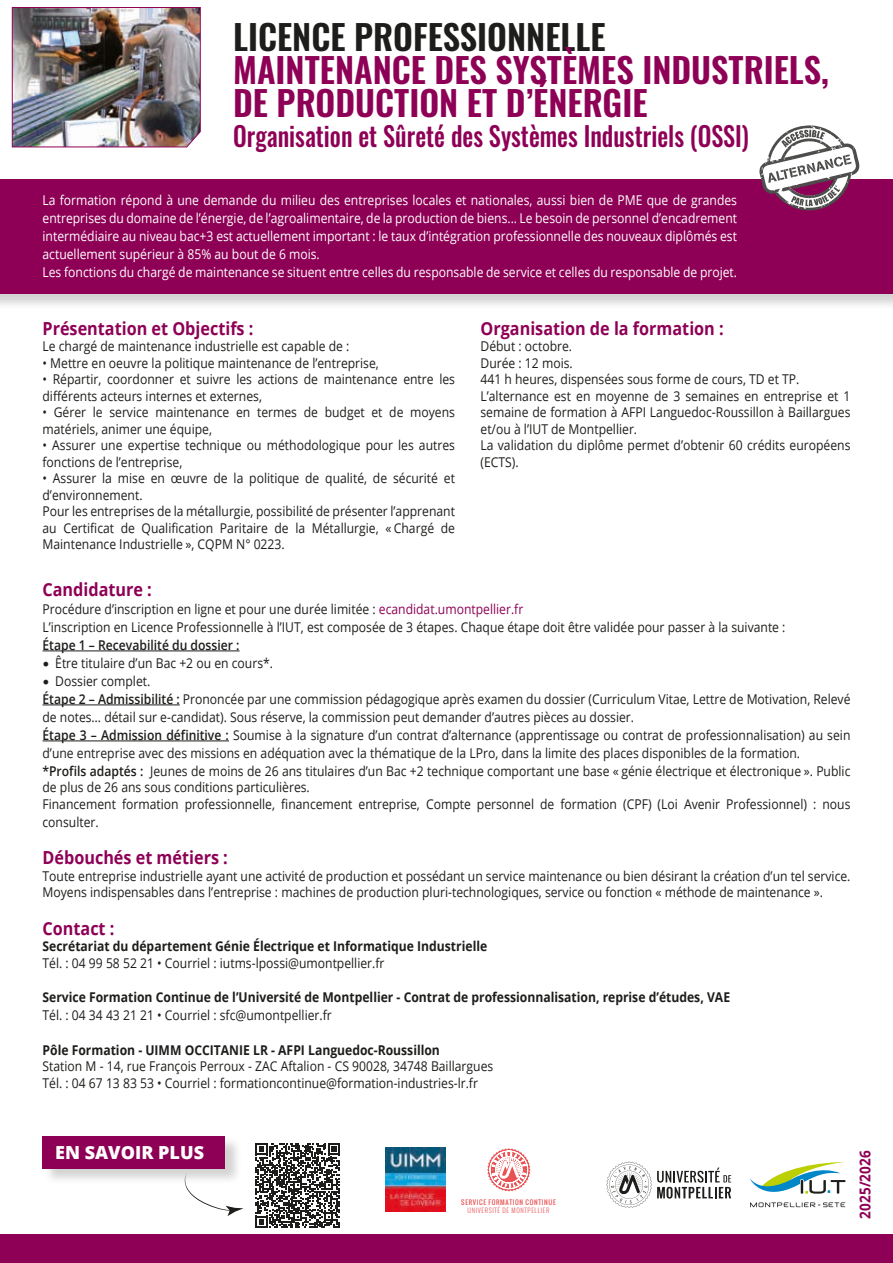
<style>
.page{position:relative;width:893px;height:1263px;background:#fff}
.page>*{position:absolute;margin:0;border:0;box-sizing:border-box;transform-origin:0 0}
.t1{font:600 34.5px/33px "Oswald";color:#8e0056}
.t2{font:600 34.5px "Oswald";color:#1d1d1b}
.t3{font:500 27px "Oswald";color:#8e0056;scale:.9 1}
.t4{font:700 18px "Open Sans";color:#8e0056;scale:.9 1}
.t5{font:800 18px "Open Sans";color:#fff}
.t6{font:700 15px "Open Sans";letter-spacing:.02em;color:#8e0056;scale:.9 1}
.t7{font:13.5px/16.5px "Open Sans";color:#1d1d1b;scale:.9 1}
.t8{font:13.5px/18px "Open Sans";color:#fff;scale:.9 1}
.t9{font:700 13.5px "Open Sans";color:#1d1d1b;scale:.9 1}
.t10{font:600 13.5px "Open Sans";color:#1d1d1b;scale:.9 1}
.t11{font:6.45px "Oswald";letter-spacing:.1em;color:#ea5153}
.t12{font:300 6.45px "Oswald";letter-spacing:.1em;color:#ea5153}
.s1{color:#8e0056}
.s2{font-family:"Minion Pro";font-size:18px}
.s3{font-weight:600}
</style>
<div class="page">
<img style="left:12px;top:7px;width:189px;height:141px">
<img style="left:386px;top:1148px;width:60px;height:64px">
<svg style="left:255px;top:1143px;width:85px;height:85px"></svg>
<div style="left:43px;top:1136px;width:199px;height:49px;background:#1d1d1b;opacity:.2"></div>
<div style="left:43px;top:1136px;width:182px;height:32px;background:#8e0056"></div>
<div style="left:0;top:179px;width:893px;height:131px;background:#1d1d1b;opacity:.2"></div>
<div style="left:0;top:179px;width:893px;height:114px;background:#8e0056"></div>
<hr style="left:43px;top:650px;width:197px;height:1px;background:#1d1d1b">
<hr style="left:43px;top:704px;width:137px;height:1px;background:#1d1d1b">
<hr style="left:43px;top:740px;width:186px;height:1px;background:#1d1d1b">
<div style="left:0;top:1234px;width:893px;height:29px;background:#8e0056"></div>
<svg style="left:487px;top:1148px;width:43px;height:43px"></svg>
<svg style="left:759px;top:125px;width:100px;height:85px"></svg>
<svg style="left:178px;top:1172px;width:66px;height:44px"></svg>
<svg style="left:606px;top:1161px;width:125px;height:47px"></svg>
<svg style="left:750px;top:1162px;width:96px;height:45px"></svg>
<h1 class="t2" style="left:233px;top:19px;width:374px">LICENCE PROFESSIONNELLE</h1>
<h1 class="t1" style="left:233px;top:56px;width:597px">MAINTENANCE DES SYSTÈMES INDUSTRIELS,<br>DE PRODUCTION ET D’ÉNERGIE</h1>
<h2 class="t3" style="left:233px;top:122px;width:575px">Organisation et Sûreté des Systèmes Industriels (OSSI)</h2>
<p class="t8" style="left:43px;top:191px;width:773px">La formation répond à une demande du milieu des entreprises locales et nationales, aussi bien de PME que de grandes entreprises du domaine de l’énergie, de l’agroalimentaire, de la production de biens... Le besoin de personnel d’encadrement intermédiaire au niveau bac+3 est actuellement important : le taux d’intégration professionnelle des nouveaux diplômés est actuellement supérieur à 85% au bout de 6 mois.<br>Les fonctions du chargé de maintenance se situent entre celles du responsable de service et celles du responsable de projet.</p>
<h3 class="t4" style="left:43px;top:315px;width:236px">Présentation et Objectifs :</h3>
<p class="t7" style="left:43px;top:338px;width:342px">Le chargé de maintenance industrielle est capable de :</p>
<p class="t7" style="left:43px;top:354px;width:375px">• Mettre en oeuvre la politique maintenance de l’entreprise,</p>
<p class="t7" style="left:43px;top:371px;width:460px">• Répartir, coordonner et suivre les actions de maintenance entre les différents acteurs internes et externes,</p>
<p class="t7" style="left:43px;top:404px;width:460px">• Gérer le service maintenance en termes de budget et de moyens matériels, animer une équipe,</p>
<p class="t7" style="left:43px;top:437px;width:460px">• Assurer une expertise technique ou méthodologique pour les autres fonctions de l’entreprise,</p>
<p class="t7" style="left:43px;top:470px;width:460px">• Assurer la mise en œuvre de la politique de qualité, de sécurité et d’environnement.<br>Pour les entreprises de la métallurgie, possibilité de présenter l’apprenant au Certificat de Qualification Paritaire de la Métallurgie, « Chargé de Maintenance Industrielle », CQPM N° 0223.</p>
<h3 class="t4" style="left:480px;top:315px;width:272px">Organisation de la formation :</h3>
<p class="t7" style="left:480px;top:338px;width:413px">Début : octobre.<br>Durée : 12 mois.<br>441 h heures, dispensées sous forme de cours, TD et TP.<br>L’alternance est en moyenne de 3 semaines en entreprise et 1 semaine de formation à AFPI Languedoc-Roussillon à Baillargues et/ou à l’IUT de Montpellier.<br>La validation du diplôme permet d’obtenir 60 crédits européens (ECTS).</p>
<h3 class="t4" style="left:43px;top:577px;width:123px">Candidature :</h3>
<p class="t7" style="left:43px;top:600px;width:827px;line-height:18px">Procédure d’inscription en ligne et pour une durée limitée : <span class="s1">ecandidat.umontpellier.fr<br></span>L’inscription en Licence Professionnelle à l’IUT, est composée de 3 étapes. Chaque étape doit être validée pour passer à la suivante :</p>
<p class="t10" style="left:43px;top:636px;width:220px">Étape 1 – Recevabilité du dossier :</p>
<p class="t7" style="left:43px;top:654px;width:258px"><span class="s2">•</span> Être titulaire d’un Bac +2 ou en cours*.</p>
<p class="t7" style="left:43px;top:672px;width:899px;line-height:18px"><span class="s2">•</span> Dossier complet.<br><span class="s3">Étape 2 – Admissibilité :</span> Prononcée par une commission pédagogique après examen du dossier (Curriculum Vitae, Lettre de Motivation, Relevé de notes… détail sur e-candidat). Sous réserve, la commission peut demander d’autres pièces au dossier.<br><span class="s3">Étape 3 – Admission définitive :</span> Soumise à la signature d’un contrat d’alternance (apprentissage ou contrat de professionnalisation) au sein d’une entreprise avec des missions en adéquation avec la thématique de la LPro, dans la limite des places disponibles de la formation.<br><span class="s3">*Profils adaptés :</span> Jeunes de moins de 26 ans titulaires d’un Bac +2 technique comportant une base « génie électrique et électronique ». Public</p>
<p class="t7" style="left:43px;top:779px;width:899px">de plus de 26 ans sous conditions particulières.<br>Financement formation professionnelle, financement entreprise, Compte personnel de formation (CPF) (Loi Avenir Professionnel) : nous</p>
<p class="t7" style="left:43px;top:813px;width:64px">consulter.</p>
<h3 class="t4" style="left:43px;top:845px;width:207px">Débouchés et métiers :</h3>
<p class="t7" style="left:43px;top:867px;width:899px">Toute entreprise industrielle ayant une activité de production et possédant un service maintenance ou bien désirant la création d’un tel service.<br>Moyens indispensables dans l’entreprise : machines de production pluri-technologiques, service ou fonction « méthode de maintenance ».</p>
<h3 class="t4" style="left:43px;top:916px;width:81px">Contact :</h3>
<p class="t9" style="left:43px;top:937px;width:496px">Secrétariat du département Génie Électrique et Informatique Industrielle</p>
<p class="t7" style="left:43px;top:954px;width:381px">Tél. : 04 99 58 52 21 • Courriel : iutms-lpossi@umontpellier.fr</p>
<p class="t9" style="left:43px;top:988px;width:765px">Service Formation Continue de l’Université de Montpellier - Contrat de professionnalisation, reprise d’études, VAE</p>
<p class="t7" style="left:43px;top:1007px;width:323px">Tél. : 04 34 43 21 21 • Courriel : sfc@umontpellier.fr</p>
<p class="t9" style="left:43px;top:1040px;width:443px">Pôle Formation - UIMM OCCITANIE LR - AFPI Languedoc-Roussillon</p>
<p class="t7" style="left:43px;top:1058px;width:502px">Station M - 14, rue François Perroux - ZAC Aftalion - CS 90028, 34748 Baillargues<br>Tél. : 04 67 13 83 53 • Courriel : formationcontinue@formation-industries-lr.fr</p>
<h3 class="t5" style="left:55px;top:1139px;width:150px">EN SAVOIR PLUS</h3>
<p class="t11" style="left:461px;top:1197px;width:96px">SERVICE FORMATION CONTINUE</p>
<p class="t12" style="left:468px;top:1205px;width:83px">UNIVERSITÉ DE MONTPELLIER</p>
<p class="t6" style="left:854px;top:1219px;width:79px;rotate:-90deg">2025/2026</p>
</div>
